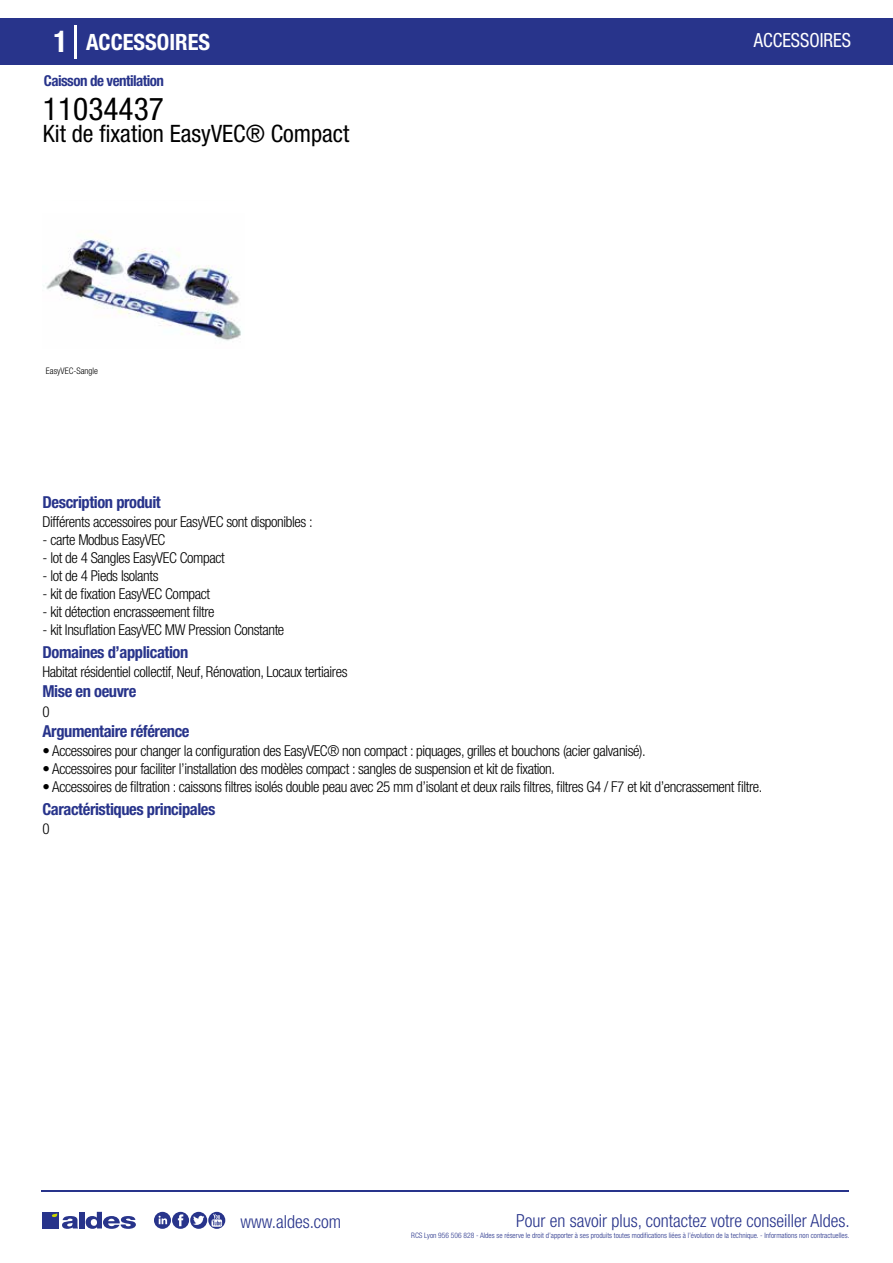
<style>
.page{position:relative;width:893px;height:1263px;background:#fff}
.page>*{position:absolute;margin:0;border:0;box-sizing:border-box;transform-origin:0 0}
.t1{font:condensed 31.5px "Helvetica Neue LT Std";color:#000}
.t2{font:condensed 24px "Helvetica Neue LT Std";color:#000}
.t3{font:700 condensed 22.5px "Helvetica Neue LT Std";color:#fff}
.t4{font:condensed 19.5px "Helvetica Neue LT Std";color:#fff;scale:.95 1}
.t5{font:300 condensed 18px "Helvetica Neue";color:#28348b}
.t6{font:700 condensed 16.5px "Helvetica Neue LT Std";letter-spacing:-.025em;color:#28348b}
.t7{font:300 condensed 15px "Helvetica Neue LT Std";letter-spacing:-.025em;color:#000}
.t8{font:700 condensed 15px "Helvetica Neue LT Std";letter-spacing:-.035em;color:#28348b}
.t9{font:300 condensed 9px "Helvetica Neue";color:#000}
.t10{font:300 condensed 7.5px "Helvetica Neue";color:#28348b}
.s1{font-size:30px}
</style>
<div class="page">
<div style="left:0;top:18px;width:893px;height:46px;background:#28348b"></div>
<hr style="left:74px;top:25px;width:2px;height:33px;background:#fff">
<img style="left:45px;top:239px;width:196px;height:102px">
<hr style="left:41px;top:1190px;width:808px;height:1px;background:#28348b">
<svg style="left:154px;top:1212px;width:71px;height:17px"></svg>
<div style="left:42px;top:1212px;width:17px;height:16px;background:#28348b"></div>
<div style="left:79px;top:1212px;width:5px;height:16px;background:#28348b"></div>
<svg style="left:86px;top:1212px;width:50px;height:17px"></svg>
<svg style="left:52px;top:1213px;width:26px;height:16px"></svg>
<h3 class="t3" style="left:54px;top:28px;width:158px"><span class="s1">1</span> ACCESSOIRES</h3>
<h3 class="t4" style="left:754px;top:29px;width:104px">ACCESSOIRES</h3>
<p class="t8" style="left:44px;top:71px;width:122px">Caisson de ventilation</p>
<h1 class="t1" style="left:43px;top:91px;width:122px">11034437</h1>
<h2 class="t2" style="left:43px;top:120px;width:308px">Kit de fixation EasyVEC® Compact</h2>
<p class="t9" style="left:46px;top:365px;width:54px">EasyVEC-Sangle</p>
<p class="t9" style="left:76px;top:365px;width:35px">Pressostat</p>
<p class="t6" style="left:43px;top:492px;width:120px">Description produit</p>
<p class="t7" style="left:43px;top:513px;width:272px">Différents accessoires pour EasyVEC sont disponibles :</p>
<p class="t7" style="left:43px;top:531px;width:124px">- carte Modbus EasyVEC</p>
<p class="t7" style="left:43px;top:549px;width:184px">- lot de 4 Sangles EasyVEC Compact</p>
<p class="t7" style="left:43px;top:567px;width:118px">- lot de 4 Pieds Isolants</p>
<p class="t7" style="left:43px;top:585px;width:169px">- kit de fixation EasyVEC Compact</p>
<p class="t7" style="left:43px;top:603px;width:174px">- kit détection encrasseement filtre</p>
<p class="t7" style="left:43px;top:621px;width:243px">- kit Insuflation EasyVEC MW Pression Constante</p>
<p class="t7" style="left:43px;top:663px;width:307px">Habitat résidentiel collectif, Neuf, Rénovation, Locaux tertiaires</p>
<p class="t7" style="left:43px;top:703px;width:9px">0</p>
<p class="t6" style="left:43px;top:642px;width:147px">Domaines d’application</p>
<p class="t6" style="left:43px;top:681px;width:95px">Mise en oeuvre</p>
<p class="t6" style="left:43px;top:721px;width:149px">Argumentaire référence</p>
<p class="t7" style="left:43px;top:742px;width:605px">• Accessoires pour changer la configuration des EasyVEC® non compact : piquages, grilles et bouchons (acier galvanisé).</p>
<p class="t7" style="left:43px;top:760px;width:514px">• Accessoires pour faciliter l’installation des modèles compact : sangles de suspension et kit de fixation.</p>
<p class="t7" style="left:43px;top:778px;width:721px">• Accessoires de filtration : caissons filtres isolés double peau avec 25 mm d’isolant et deux rails filtres, filtres G4 / F7 et kit d’encrassement filtre.</p>
<p class="t6" style="left:43px;top:799px;width:174px">Caractéristiques principales</p>
<p class="t7" style="left:43px;top:820px;width:9px">0</p>
<p class="t5" style="left:240px;top:1211px;width:102px">www.aldes.com</p>
<p class="t5" style="left:516px;top:1211px;width:335px">Pour en savoir plus, contactez votre conseiller Aldes.</p>
<p class="t10" style="left:411px;top:1230px;width:440px">RCS Lyon 956 506 828 - Aldes se réserve le droit d’apporter à ses produits toutes modifications liées à l’évolution de la technique. - Informations non contractuelles.</p>
</div>
